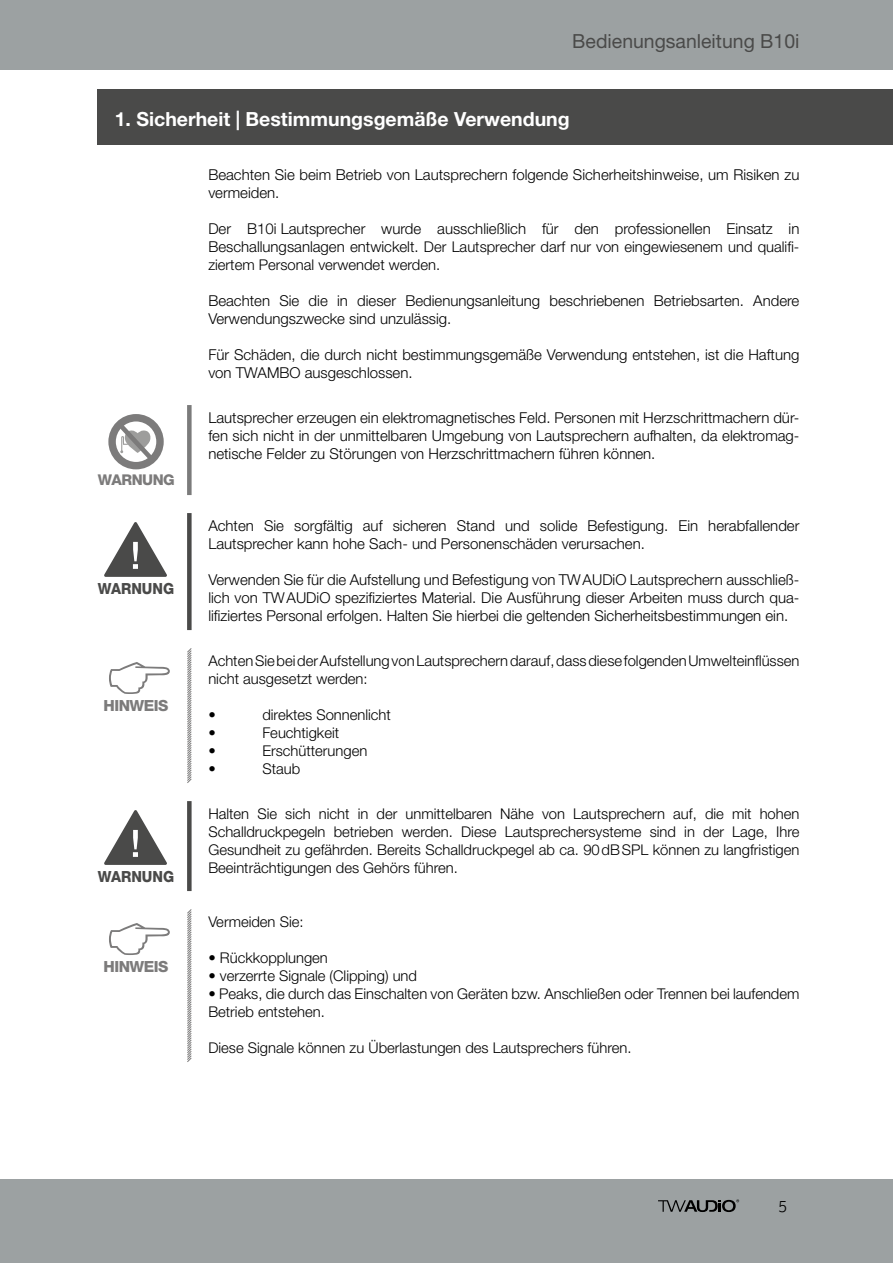
<style>
.page{position:relative;width:893px;height:1263px;background:#fff}
.page>*{position:absolute;margin:0;border:0;box-sizing:border-box;transform-origin:0 0}
.t1{font:700 19.5px "Helvetica Neue LT Std";color:#fff}
.t2{font:19.5px "Helvetica Neue LT Std";color:#4a4a49}
.t3{font:300 16.5px "Lexia";color:#000}
.t4{font:800 15.3px "Helvetica Neue LT Std";color:#4a4a49;scale:.93 1}
.t5{font:800 15.3px "Helvetica Neue LT Std";letter-spacing:-.035em;color:#7c7b7b}
.t6{font:300 15px/18px "Helvetica Neue LT Std";color:#000}
.t7{font:300 14.85px/18px "Helvetica Neue LT Std";color:#000}
.t8{font:800 14.85px "Helvetica Neue LT Std";letter-spacing:-.035em;color:#7c7b7b}
.s1{font-size:15px}
</style>
<div class="page">
<div style="left:0;top:0;width:893px;height:69px;background:#9ca1a2"></div>
<div style="left:0;top:1179px;width:893px;height:84px;background:#9ca1a2"></div>
<svg style="left:658px;top:1199px;width:81px;height:13px"></svg>
<div style="left:98px;top:89px;width:795px;height:55px;background:#4a4a49"></div>
<div style="left:187px;top:405px;width:5px;height:90px;background:#7b7b7b"></div>
<div style="left:187px;top:513px;width:5px;height:117px;background:#4a4a49"></div>
<svg style="left:104px;top:522px;width:63px;height:55px"></svg>
<div style="left:187px;top:801px;width:5px;height:90px;background:#4a4a49"></div>
<svg style="left:104px;top:810px;width:63px;height:55px"></svg>
<div style="left:108px;top:414px;width:56px;height:55px;border:7px solid #7c7b7b;border-radius:50%"></div>
<svg style="left:118px;top:423px;width:35px;height:37px"></svg>
<svg style="left:109px;top:662px;width:61px;height:32px"></svg>
<svg style="left:187px;top:648px;width:5px;height:135px"></svg>
<svg style="left:109px;top:923px;width:61px;height:32px"></svg>
<svg style="left:187px;top:909px;width:5px;height:153px"></svg>
<h1 class="t2" style="left:572px;top:29px;width:229px">Bedienungsanleitung B10i</h1>
<h1 class="t1" style="left:115px;top:107px;width:456px">1. Sicherheit | Bestimmungsgemäße Verwendung</h1>
<p class="t6" style="left:208px;top:165px;width:592px">Beachten Sie beim Betrieb von Lautsprechern folgende Sicherheitshinweise, um Risiken zu vermeiden.</p>
<p class="t6" style="left:208px;top:219px;width:593px">Der B10i Lautsprecher wurde ausschließlich für den professionellen Einsatz in</p>
<p class="t7" style="left:208px;top:237px;width:593px"><span class="s1">Beschallungsanlagen entwickelt.</span> Der Lautsprecher darf nur von eingewiesenem und qualifi&shy;ziertem Personal verwendet werden.</p>
<p class="t6" style="left:208px;top:291px;width:593px">Beachten Sie die in dieser Bedienungsanleitung beschriebenen Betriebsarten. Andere<br>Verwendungszwecke sind unzulässig.</p>
<p class="t6" style="left:208px;top:345px;width:593px">Für Schäden, die durch nicht bestimmungsgemäße Verwendung entstehen, ist die Haftung von TWAMBO ausgeschlossen.</p>
<p class="t8" style="left:98px;top:470px;width:78px">WARNUNG</p>
<p class="t4" style="left:98px;top:579px;width:84px">WARNUNG</p>
<p class="t5" style="left:104px;top:696px;width:66px">HINWEIS</p>
<p class="t4" style="left:98px;top:867px;width:84px">WARNUNG</p>
<p class="t5" style="left:104px;top:957px;width:66px">HINWEIS</p>
<p class="t6" style="left:208px;top:408px;width:593px;text-align:justify">Lautsprecher erzeugen ein elektromagnetisches Feld. Personen mit Herzschrittmachern dür&shy;fen sich nicht in der unmittelbaren Umgebung von Lautsprechern aufhalten, da elektromag&shy;netische Felder zu Störungen von Herzschrittmachern führen können.</p>
<p class="t6" style="left:208px;top:516px;width:593px">Achten Sie sorgfältig auf sicheren Stand und solide Befestigung. Ein herabfallender<br>Lautsprecher kann hohe Sach- und Personenschäden verursachen.</p>
<p class="t6" style="left:208px;top:570px;width:593px;text-align:justify">Verwenden Sie für die Aufstellung und Befestigung von TWAUDiO Lautsprechern ausschließ&shy;lich von TWAUDiO spezifiziertes Material. Die Ausführung dieser Arbeiten muss durch qua&shy;lifiziertes Personal erfolgen. Halten Sie hierbei die geltenden Sicherheitsbestimmungen ein.</p>
<p class="t7" style="left:208px;top:651px;width:593px">Achten Sie bei der Aufstellung von Lautsprechern darauf, dass diese folgenden Umwelteinflüssen nicht ausgesetzt werden:</p>
<p class="t7" style="left:208px;top:705px;width:9px">•</p>
<p class="t7" style="left:262px;top:705px;width:130px">direktes Sonnenlicht</p>
<p class="t7" style="left:208px;top:723px;width:9px">•</p>
<p class="t7" style="left:262px;top:723px;width:78px">Feuchtigkeit</p>
<p class="t7" style="left:208px;top:741px;width:9px">•</p>
<p class="t7" style="left:262px;top:741px;width:107px">Erschütterungen</p>
<p class="t7" style="left:208px;top:759px;width:9px">•</p>
<p class="t7" style="left:262px;top:759px;width:39px">Staub</p>
<p class="t7" style="left:208px;top:804px;width:593px;text-align:justify">Halten Sie sich nicht in der unmittelbaren Nähe von Lautsprechern auf, die mit hohen Schalldruckpegeln betrieben werden. Diese Lautsprechersysteme sind in der Lage, Ihre Gesundheit zu gefährden. Bereits Schalldruckpegel ab ca. 90dBSPL können zu langfristigen Beeinträchtigungen des Gehörs führen.</p>
<p class="t7" style="left:208px;top:912px;width:97px">Vermeiden Sie:</p>
<p class="t7" style="left:208px;top:948px;width:121px">• Rückkopplungen</p>
<p class="t7" style="left:208px;top:966px;width:210px">• verzerrte Signale (Clipping) und</p>
<p class="t7" style="left:208px;top:984px;width:593px">• Peaks, die durch das Einschalten von Geräten bzw. Anschließen oder Trennen bei laufendem<br>Betrieb entstehen.</p>
<p class="t7" style="left:208px;top:1038px;width:425px">Diese Signale können zu Überlastungen des Lautsprechers führen.</p>
<p class="t3" style="left:778px;top:1195px;width:10px">5</p>
</div>
